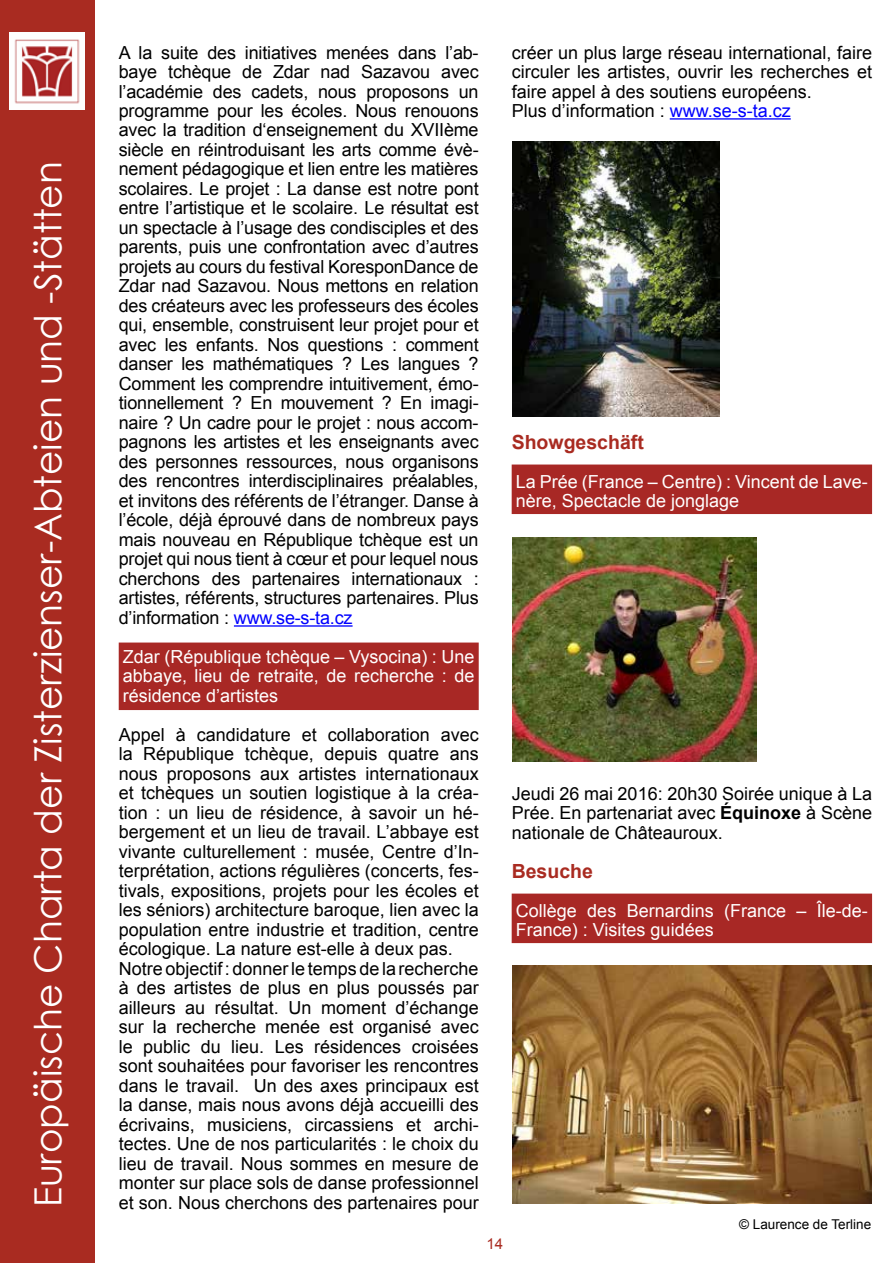
<style>
.page{position:relative;width:893px;height:1263px;background:#fff}
.page>*{position:absolute;margin:0;border:0;box-sizing:border-box;transform-origin:0 0}
.t1{font:37.5px "Century Gothic";color:#fff}
.t2{font:700 19.5px "Arial";color:#a92b21}
.t3{font:18px/19.5px "Arial";color:#000}
.t4{font:18px/19.5px "Arial";color:#fff}
.t5{font:15px "Arial";color:#a92b21}
.t6{font:13.5px "Arial";color:#000}
.s1{color:#00f}
.s2{font-weight:700}
</style>
<div class="page">
<div style="left:0;top:0;width:95px;height:1263px;background:#a92b21"></div>
<img style="left:10px;top:33px;width:75px;height:76px">
<hr style="left:670px;top:118px;width:121px;height:2px;background:#00f">
<div style="left:512px;top:464px;width:360px;height:50px;background:#a82825"></div>
<div style="left:512px;top:893px;width:360px;height:50px;background:#a82825"></div>
<img style="left:512px;top:142px;width:207px;height:275px">
<img style="left:512px;top:538px;width:245px;height:223px">
<img style="left:513px;top:965px;width:358px;height:238px">
<hr style="left:234px;top:625px;width:119px;height:2px;background:#00f">
<div style="left:119px;top:642px;width:360px;height:68px;background:#a82825"></div>
<h1 class="t1" style="left:22px;top:1207px;width:1047px;rotate:-90deg">Europäische Charta der Zisterzienser-Abteien und -Stätten</h1>
<p class="t3" style="left:119px;top:43px;width:361px;text-align:justify">A la suite des initiatives menées dans l’ab&shy;baye tchèque de Zdar nad Sazavou avec l’académie des cadets, nous proposons un programme pour les écoles. Nous renouons avec la tradition d‘enseignement du XVIIème siècle en réintroduisant les arts comme évè&shy;nement pédagogique et lien entre les matières scolaires. Le projet : La danse est notre pont entre l’artistique et le scolaire. Le résultat est un spectacle à l’usage des condisciples et des parents, puis une confrontation avec d’autres projets au cours du festival KoresponDance de Zdar nad Sazavou. Nous mettons en relation des créateurs avec les professeurs des écoles qui, ensemble, construisent leur projet pour et avec les enfants. Nos questions : comment danser les mathématiques ? Les langues ?<br>Comment les comprendre intuitivement, émo&shy;tionnellement ? En mouvement ? En imagi&shy;naire ? Un cadre pour le projet : nous accom&shy;pagnons les artistes et les enseignants avec des personnes ressources, nous organisons des rencontres interdisciplinaires préalables, et invitons des référents de l’étranger. Danse à l’école, déjà éprouvé dans de nombreux pays mais nouveau en République tchèque est un projet qui nous tient à cœur et pour lequel nous cherchons des partenaires internationaux : artistes, référents, structures partenaires. Plus d’information : <span class="s1">www.se-s-ta.cz</span></p>
<p class="t4" style="left:123px;top:647px;width:353px;text-align:justify">Zdar (République tchèque – Vysocina) : Une abbaye, lieu de retraite, de recherche : de résidence d’artistes</p>
<p class="t3" style="left:119px;top:725px;width:361px">Appel à candidature et collaboration avec la République tchèque, depuis quatre ans nous proposons aux artistes internationaux et tchèques un soutien logistique à la créa&shy;tion : un lieu de résidence, à savoir un hé&shy;bergement et un lieu de travail. L’abbaye est vivante culturellement : musée, Centre d’In&shy;terprétation, actions régulières (concerts, fes&shy;tivals, expositions, projets pour les écoles et les séniors) architecture baroque, lien avec la population entre industrie et tradition, centre écologique. La nature est-elle à deux pas.<br>Notre objectif : donner le temps de la recherche à des artistes de plus en plus poussés par ailleurs au résultat. Un moment d’échange sur la recherche menée est organisé avec le public du lieu. Les résidences croisées sont souhaitées pour favoriser les rencontres dans le travail. Un des axes principaux est la danse, mais nous avons déjà accueilli des écrivains, musiciens, circassiens et archi&shy;tectes. Une de nos particularités : le choix du lieu de travail. Nous sommes en mesure de monter sur place sols de danse professionnel et son. Nous cherchons des partenaires pour</p>
<p class="t5" style="left:486px;top:1233px;width:18px">14</p>
<p class="t3" style="left:512px;top:43px;width:362px">créer un plus large réseau international, faire circuler les artistes, ouvrir les recherches et faire appel à des soutiens européens.<br>Plus d’information : <span class="s1">www.se-s-ta.cz</span></p>
<p class="t2" style="left:512px;top:429px;width:134px">Showgeschäft</p>
<p class="t4" style="left:516px;top:472px;width:353px">La Prée (France – Centre) : Vincent de Lave&shy;nère, Spectacle de jonglage</p>
<p class="t3" style="left:512px;top:784px;width:362px;text-align:justify">Jeudi 26 mai 2016: 20h30 Soirée unique à La Prée. En partenariat avec <span class="s2">Équinoxe</span> à Scène nationale de Châteauroux.</p>
<p class="t2" style="left:512px;top:858px;width:83px">Besuche</p>
<p class="t4" style="left:516px;top:901px;width:353px">Collège des Bernardins (France – Île-de-<br>France) : Visites guidées</p>
<p class="t6" style="left:739px;top:1215px;width:134px">© Laurence de Terline</p>
</div>
